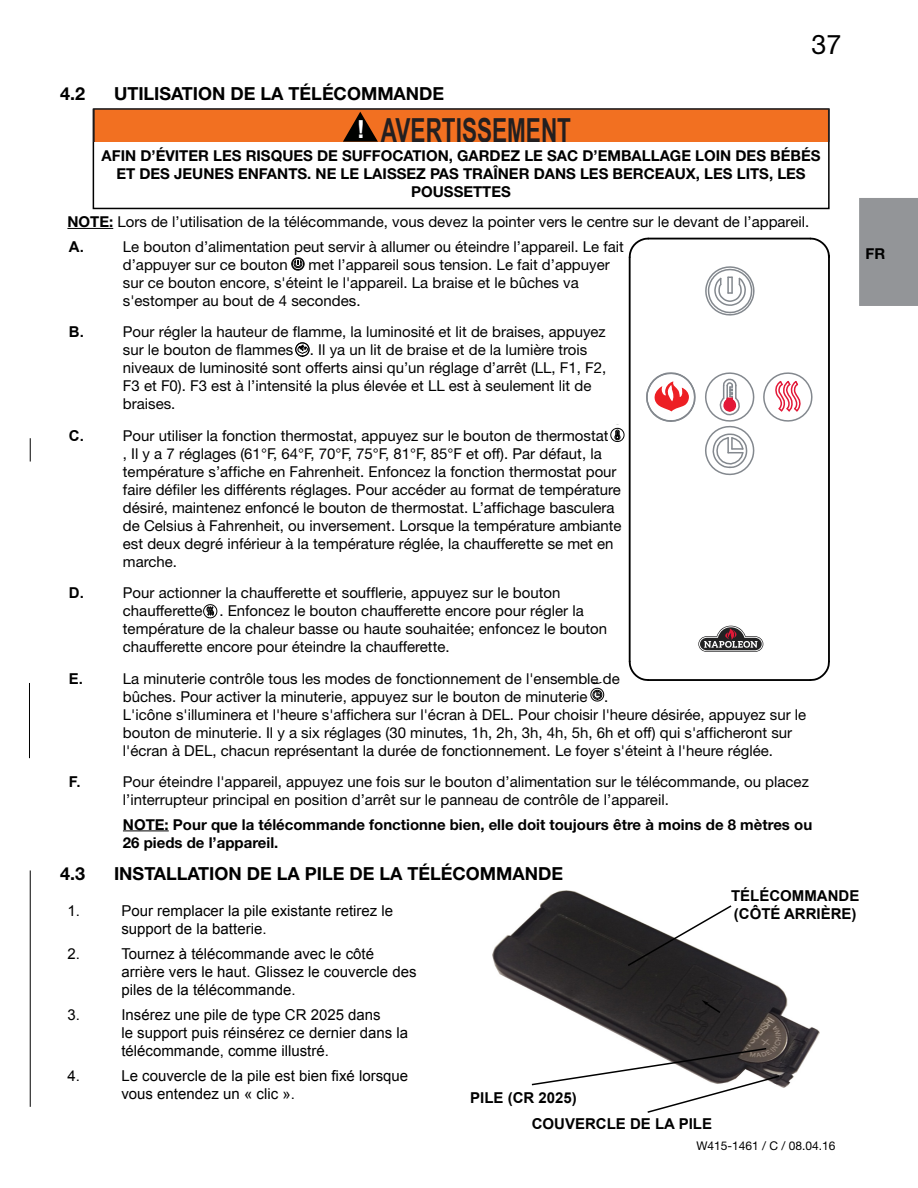
<style>
.page{position:relative;width:918px;height:1188px;background:#fff}
.page>*{position:absolute;margin:0;border:0;box-sizing:border-box;transform-origin:0 0}
.t1{font:700 33.6px "Arial Narrow";color:#231f20;scale:.82 1}
.t2{font:700 33.15px "Arial Narrow";color:#231f20;scale:.83 1}
.t3{font:27px "Helvetica Neue";color:#000}
.t4{font:700 18px "Helvetica Neue";color:#000}
.t5{font:15px/18px "Helvetica Neue";color:#000}
.t6{font:15px/18px "Arial";color:#000}
.t7{font:700 15px/18px "Helvetica Neue";color:#000;text-align:center}
.t8{font:700 15px/18px "Arial";color:#000}
.t9{font:700 14.85px/17.9px "Helvetica Neue";color:#000;text-align:center}
.t10{font:12px "Helvetica Neue";color:#000}
.s1{font-family:"Arial";font-size:25.2px;color:#fff}
.s2{font-family:"Arial";font-size:24.9px;color:#fff}
.s3{font-weight:700}
</style>
<div class="page">
<div style="left:859px;top:198px;width:59px;height:108px;background:#939598"></div>
<div style="left:93px;top:109px;width:737px;height:100px;border:2px solid #000"></div>
<hr style="left:123px;top:831px;width:46px;height:1px;background:#000">
<hr style="left:67px;top:228px;width:46px;height:1px;background:#000">
<hr style="left:648px;top:679px;width:162px;height:2px;background:#000">
<hr style="left:629px;top:257px;width:2px;height:404px;background:#000">
<hr style="left:828px;top:256px;width:2px;height:405px;background:#000">
<hr style="left:648px;top:238px;width:162px;height:1px;background:#000">
<svg style="left:628px;top:659px;width:22px;height:22px"></svg>
<svg style="left:808px;top:659px;width:22px;height:22px"></svg>
<svg style="left:628px;top:237px;width:22px;height:22px"></svg>
<svg style="left:808px;top:237px;width:22px;height:22px"></svg>
<svg style="left:705px;top:266px;width:50px;height:50px"></svg>
<svg style="left:763px;top:372px;width:50px;height:50px"></svg>
<svg style="left:646px;top:372px;width:50px;height:50px"></svg>
<svg style="left:705px;top:372px;width:50px;height:104px"></svg>
<svg style="left:698px;top:626px;width:65px;height:26px"></svg>
<svg style="left:93px;top:108px;width:736px;height:34px;background:#e26a21"></svg>
<svg style="left:291px;top:257px;width:13px;height:14px"></svg>
<svg style="left:295px;top:342px;width:14px;height:15px"></svg>
<svg style="left:610px;top:424px;width:14px;height:18px"></svg>
<svg style="left:203px;top:604px;width:14px;height:15px"></svg>
<svg style="left:591px;top:683px;width:13px;height:19px"></svg>
<img style="left:492px;top:890px;width:327px;height:197px">
<svg style="left:702px;top:1000px;width:20px;height:15px"></svg>
<svg style="left:626px;top:904px;width:107px;height:63px"></svg>
<svg style="left:530px;top:1047px;width:251px;height:66px"></svg>
<hr style="left:30px;top:870px;width:1px;height:237px;background:#000">
<svg style="left:30px;top:438px;width:1px;height:24px"></svg>
<hr style="left:29px;top:683px;width:1px;height:75px;background:#000">
<p class="t3" style="left:811px;top:25px;width:32px">37</p>
<p class="t4" style="left:60px;top:80px;width:27px">4.2</p>
<p class="t4" style="left:114px;top:80px;width:332px">UTILISATION DE LA TÉLÉCOMMANDE</p>
<p class="t1" style="left:406px;top:107px;width:164px"><span class="s1">!</span> WARNING</p>
<p class="t7" style="left:102px;top:147px;width:720px">AFIN D’ÉVITER LES RISQUES DE SUFFOCATION, GARDEZ LE SAC D’EMBALLAGE LOIN DES BÉBÉS<br>ET DES JEUNES ENFANTS. NE LE LAISSEZ PAS TRAÎNER DANS LES BERCEAUX, LES LITS, LES<br>POUSSETTES</p>
<p class="t2" style="left:357px;top:105px;width:260px"><span class="s2">!</span> AVERTISSEMENT</p>
<p class="t9" style="left:115px;top:148px;width:698px">COUPEZ L’ALIMENTATION ÉLECTRIQUE À L’APPAREIL ET LAISSEZ-LE REFROIDIR AVANT<br>D’EFFECTUER UN ENTRETIEN. SEUL UN TECHNICIEN DE SERVICE QUALIFIÉ PEUT EFFECTUER</p>
<p class="t5" style="left:67px;top:214px;width:743px"><span class="s3">NOTE:</span> Lors de l’utilisation de la télécommande, vous devez la pointer vers le centre sur le devant de l’appareil.</p>
<p class="t8" style="left:69px;top:238px;width:16px">A.</p>
<p class="t5" style="left:123px;top:238px;width:502px">Le bouton d’alimentation peut servir à allumer ou éteindre l’appareil. Le fait d’appuyer sur ce bouton</p>
<p class="t5" style="left:123px;top:256px;width:488px;text-indent:186px">met l’appareil sous tension. Le fait d’appuyer sur ce bouton encore, s'éteint le l'appareil. La braise et le bûches va s'estomper au bout de 4 secondes.</p>
<p class="t8" style="left:69px;top:323px;width:16px">B.</p>
<p class="t5" style="left:123px;top:324px;width:485px">Pour régler la hauteur de flamme, la luminosité et lit de braises, appuyez sur le bouton de flammes . Il ya un lit de braise et de la lumière trois niveaux de luminosité sont offerts ainsi qu’un réglage d’arrêt (LL, F1, F2, F3 et F0). F3 est à l’intensité la plus élevée et LL est à seulement lit de braises.</p>
<p class="t8" style="left:69px;top:427px;width:16px">C.</p>
<p class="t5" style="left:123px;top:427px;width:500px">Pour utiliser la fonction thermostat, appuyez sur le bouton de thermostat<br>, Il y a 7 réglages (61°F, 64°F, 70°F, 75°F, 81°F, 85°F et off). Par défaut, la température s’affiche en Fahrenheit. Enfoncez la fonction thermostat pour faire défiler les différents réglages. Pour accéder au format de température désiré, maintenez enfoncé le bouton de thermostat. L’affichage basculera de Celsius à Fahrenheit, ou inversement. Lorsque la température ambiante est deux degré inférieur à la température réglée, la chaufferette se met en marche.</p>
<p class="t8" style="left:69px;top:584px;width:16px">D.</p>
<p class="t5" style="left:123px;top:585px;width:486px">Pour actionner la chaufferette et soufflerie, appuyez sur le bouton chaufferette . Enfoncez le bouton chaufferette encore pour régler la température de la chaleur basse ou haute souhaitée; enfoncez le bouton chaufferette encore pour éteindre la chaufferette.</p>
<p class="t8" style="left:69px;top:670px;width:16px">E.</p>
<p class="t5" style="left:123px;top:670px;width:685px">La minuterie contrôle tous les modes de fonctionnement de l'ensemble de<br>bûches. Pour activer la minuterie, appuyez sur le bouton de minuterie .<br>L'icône s'illuminera et l'heure s'affichera sur l'écran à DEL. Pour choisir l'heure désirée, appuyez sur le bouton de minuterie. Il y a six réglages (30 minutes, 1h, 2h, 3h, 4h, 5h, 6h et off) qui s'afficheront sur l'écran à DEL, chacun représentant la durée de fonctionnement. Le foyer s'éteint à l'heure réglée.</p>
<p class="t8" style="left:69px;top:773px;width:13px">F.</p>
<p class="t5" style="left:123px;top:774px;width:687px">Pour éteindre l'appareil, appuyez une fois sur le bouton d’alimentation sur le télécommande, ou placez l’interrupteur principal en position d’arrêt sur le panneau de contrôle de l’appareil.</p>
<p class="t7" style="left:123px;top:816px;width:691px;text-align:left">NOTE: Pour que la télécommande fonctionne bien, elle doit toujours être à moins de 8 mètres ou<br>26 pieds de l’appareil.</p>
<p class="t4" style="left:60px;top:860px;width:27px">4.3</p>
<p class="t4" style="left:114px;top:860px;width:451px">INSTALLATION DE LA PILE DE LA TÉLÉCOMMANDE</p>
<p class="t7" style="left:865px;top:245px;width:21px">FR</p>
<p class="t6" style="left:67px;top:902px;width:14px">1.</p>
<p class="t6" style="left:121px;top:902px;width:273px">Pour remplacer la pile existante retirez le support de la batterie.</p>
<p class="t6" style="left:67px;top:945px;width:14px">2.</p>
<p class="t6" style="left:121px;top:945px;width:297px">Tournez à télécommande avec le côté arrière vers le haut. Glissez le couvercle des piles de la télécommande.</p>
<p class="t6" style="left:67px;top:1006px;width:14px">3.</p>
<p class="t6" style="left:121px;top:1006px;width:288px">Insérez une pile de type CR 2025 dans<br>le support puis réinsérez ce dernier dans la télécommande, comme illustré.</p>
<p class="t6" style="left:67px;top:1067px;width:14px">4.</p>
<p class="t6" style="left:121px;top:1067px;width:288px">Le couvercle de la pile est bien fixé lorsque vous entendez un « clic ».</p>
<p class="t8" style="left:731px;top:887px;width:130px">TÉLÉCOMMANDE (CÔTÉ ARRIÈRE)</p>
<p class="t8" style="left:470px;top:1089px;width:108px">PILE (CR 2025)</p>
<p class="t8" style="left:532px;top:1115px;width:182px">COUVERCLE DE LA PILE</p>
<p class="t10" style="left:696px;top:1137px;width:141px">W415-1461 / C / 08.04.16</p>
</div>
